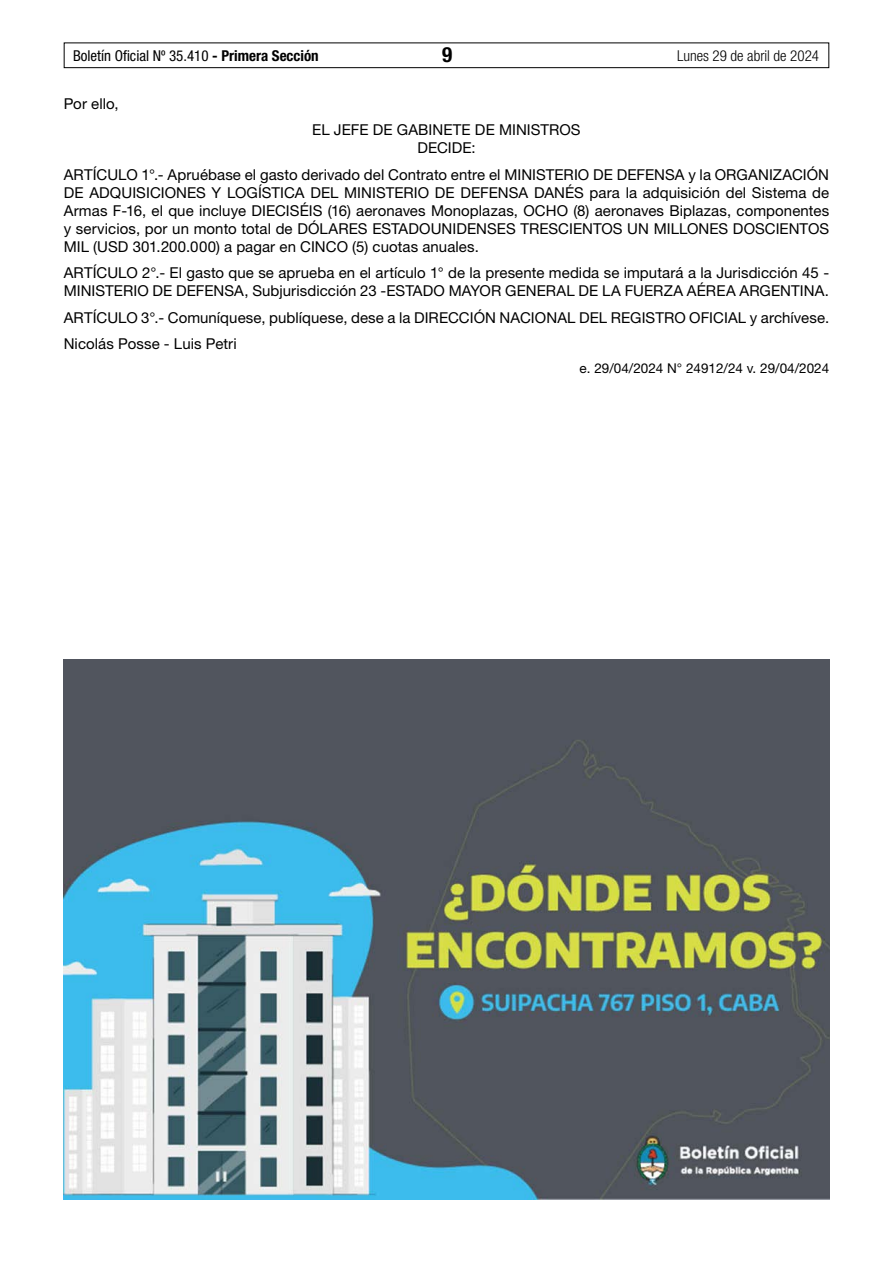
<style>
.page{position:relative;width:893px;height:1263px;background:#fff}
.page>*{position:absolute;margin:0;border:0;box-sizing:border-box;transform-origin:0 0}
.t1{font:700 condensed 21px "Helvetica Neue LT Std";color:#000}
.t2{font:15px/18px "Helvetica Neue LT Std";letter-spacing:.005em;color:#000}
.t3{font:condensed 15px "Helvetica Neue LT Std";color:#000}
.t4{font:300 condensed 15px "Helvetica Neue LT Std";color:#000}
.t5{font:13.5px "Helvetica Neue LT Std";color:#000}
.s1{font-weight:700}
</style>
<div class="page">
<div style="left:64px;top:43px;width:765px;height:25px;border:1px solid #000"></div>
<img style="left:64px;top:659px;width:765px;height:540px">
<p class="t3" style="left:73px;top:47px;width:247px">Boletín Oficial Nº 35.410 <span class="s1">- Primera Sección</span></p>
<h1 class="t1" style="left:442px;top:42px;width:12px">9</h1>
<p class="t4" style="left:677px;top:47px;width:143px">Lunes 29 de abril de 2024</p>
<p class="t2" style="left:64px;top:94px;width:56px">Por ello,</p>
<p class="t2" style="left:312px;top:120px;width:270px;text-align:center">EL JEFE DE GABINETE DE MINISTROS<br>DECIDE:</p>
<p class="t2" style="left:64px;top:165px;width:767px;text-align:justify">ARTÍCULO 1°.- Apruébase el gasto derivado del Contrato entre el MINISTERIO DE DEFENSA y la ORGANIZACIÓN DE ADQUISICIONES Y LOGÍSTICA DEL MINISTERIO DE DEFENSA DANÉS para la adquisición del Sistema de Armas F-16, el que incluye DIECISÉIS (16) aeronaves Monoplazas, OCHO (8) aeronaves Biplazas, componentes y servicios, por un monto total de DÓLARES ESTADOUNIDENSES TRESCIENTOS UN MILLONES DOSCIENTOS MIL (USD 301.200.000) a pagar en CINCO (5) cuotas anuales.</p>
<p class="t2" style="left:64px;top:263px;width:767px">ARTÍCULO 2°.- El gasto que se aprueba en el artículo 1° de la presente medida se imputará a la Jurisdicción 45 -<br>MINISTERIO DE DEFENSA, Subjurisdicción 23 -ESTADO MAYOR GENERAL DE LA FUERZA AÉREA ARGENTINA.</p>
<p class="t2" style="left:64px;top:304px;width:767px;line-height:26.5px">ARTÍCULO 3°.- Comuníquese, publíquese, dese a la DIRECCIÓN NACIONAL DEL REGISTRO OFICIAL y archívese.<br>Nicolás Posse - Luis Petri</p>
<p class="t5" style="left:580px;top:360px;width:251px">e. 29/04/2024 N° 24912/24 v. 29/04/2024</p>
</div>
